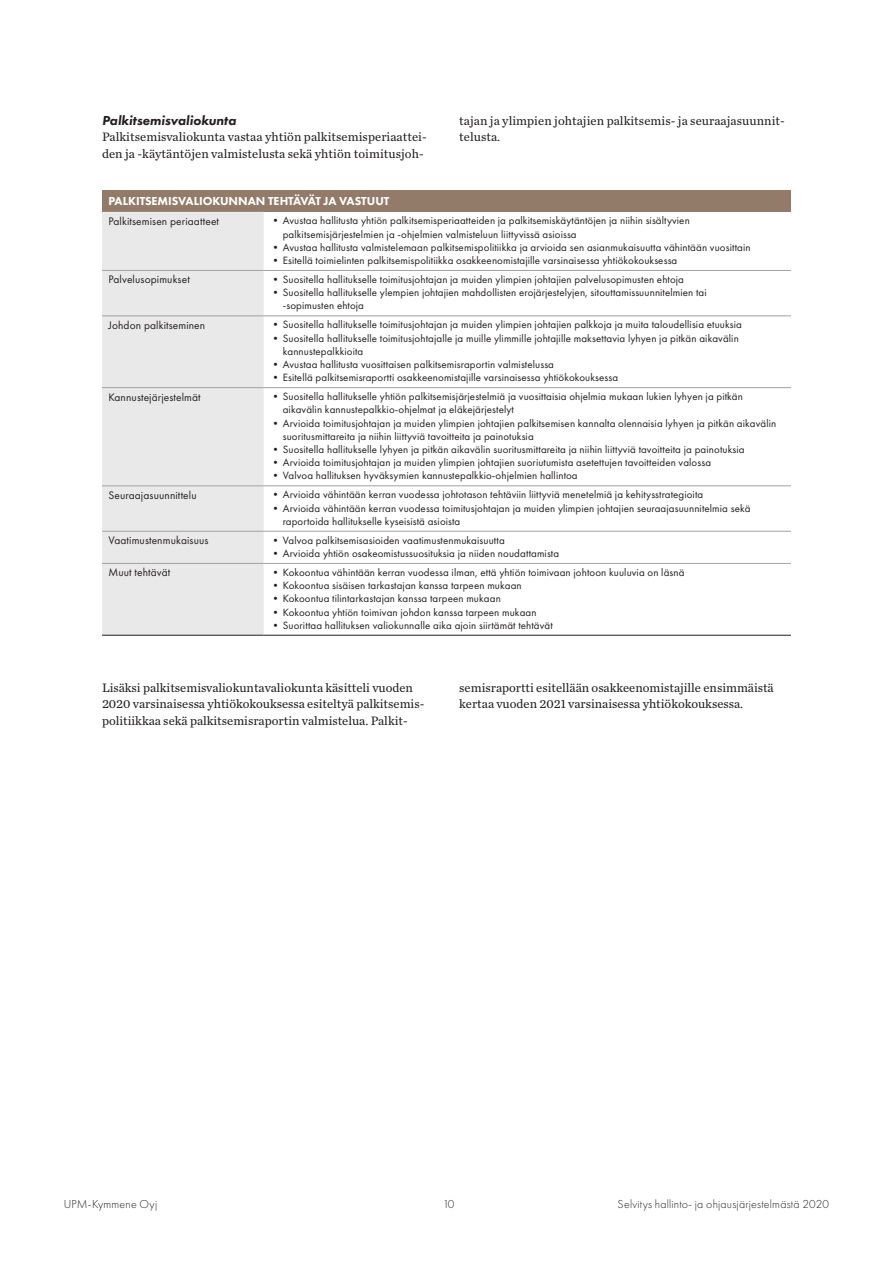
<style>
.page{position:relative;width:893px;height:1263px;background:#fff}
.page>*{position:absolute;margin:0;border:0;box-sizing:border-box;transform-origin:0 0}
.Väliotsikko_9_pt{font:italic 800 13.5px "Futura PT";color:#231f20}
.Leipäteksti_8_5_pt{font:12.75px/16.2px "Chronicle Text G2";color:#231f20}
.t1{font:300 12px "Futura PT";letter-spacing:.015em;color:#231f20}
.t2{font:800 12px "Futura PT";color:#fff}
.Table_body_left{font:11.4px "Futura PT";letter-spacing:.01em;color:#231f20}
.t3{font:10.95px/13.2px "Futura PT";letter-spacing:.01em;color:#231f20}
</style>
<div class="page">
<div style="left:102px;top:190px;width:689px;height:22px;background:#927b68"></div>
<div style="left:102px;top:212px;width:162px;height:423px;background:#eae9e9"></div>
<hr style="left:102px;top:270px;width:162px;height:1px;background:#a3a1a1">
<hr style="left:264px;top:270px;width:527px;height:1px;background:#a3a1a1">
<hr style="left:102px;top:316px;width:162px;height:1px;background:#a3a1a1">
<hr style="left:264px;top:316px;width:527px;height:1px;background:#a3a1a1">
<hr style="left:102px;top:387px;width:162px;height:1px;background:#a3a1a1">
<hr style="left:264px;top:387px;width:527px;height:1px;background:#a3a1a1">
<hr style="left:102px;top:486px;width:162px;height:1px;background:#a3a1a1">
<hr style="left:264px;top:486px;width:527px;height:1px;background:#a3a1a1">
<hr style="left:102px;top:531px;width:162px;height:1px;background:#a3a1a1">
<hr style="left:264px;top:531px;width:527px;height:1px;background:#a3a1a1">
<hr style="left:102px;top:563px;width:162px;height:1px;background:#a3a1a1">
<hr style="left:264px;top:563px;width:527px;height:1px;background:#a3a1a1">
<hr style="left:102px;top:635px;width:162px;height:1px;background:#231f20">
<hr style="left:264px;top:635px;width:527px;height:1px;background:#231f20">
<p class="Väliotsikko_9_pt" style="left:102px;top:112px;width:136px">Palkitsemisvaliokunta</p>
<p class="Leipäteksti_8_5_pt" style="left:102px;top:128px;width:326px">Palkitsemisvaliokunta vastaa yhtiön palkitsemisperiaattei&shy;den ja -käytäntöjen valmistelusta sekä yhtiön toimitusjoh-</p>
<p class="t2" style="left:108px;top:194px;width:282px">PALKITSEMISVALIOKUNNAN TEHTÄVÄT JA VASTUUT</p>
<p class="Table_body_left" style="left:108px;top:214px;width:112px">Palkitsemisen periaatteet</p>
<p class="t3" style="left:283px;top:214px;width:409px;text-indent:-13px">•Avustaa hallitusta yhtiön palkitsemisperiaatteiden ja palkitsemiskäytäntöjen ja niihin sisältyvien palkitsemisjärjestelmien ja -ohjelmien valmisteluun liittyvissä asioissa</p>
<p class="t3" style="left:270px;top:241px;width:482px">•Avustaa hallitusta valmistelemaan palkitsemispolitiikka ja arvioida sen asianmukaisuutta vähintään vuosittain</p>
<p class="t3" style="left:270px;top:254px;width:409px">•Esitellä toimielinten palkitsemispolitiikka osakkeenomistajille varsinaisessa yhtiökokouksessa</p>
<p class="Table_body_left" style="left:108px;top:273px;width:83px">Palvelusopimukset</p>
<p class="t3" style="left:270px;top:273px;width:415px">•Suositella hallitukselle toimitusjohtajan ja muiden ylimpien johtajien palvelusopimusten ehtoja</p>
<p class="t3" style="left:283px;top:286px;width:425px;text-indent:-13px">•Suositella hallitukselle ylempien johtajien mahdollisten erojärjestelyjen, sitouttamissuunnitelmien tai -sopimusten ehtoja</p>
<p class="Table_body_left" style="left:108px;top:318px;width:98px">Johdon palkitseminen</p>
<p class="t3" style="left:270px;top:318px;width:473px">•Suositella hallitukselle toimitusjohtajan ja muiden ylimpien johtajien palkkoja ja muita taloudellisia etuuksia</p>
<p class="t3" style="left:283px;top:331px;width:458px;text-indent:-13px">•Suositella hallitukselle toimitusjohtajalle ja muille ylimmille johtajille maksettavia lyhyen ja pitkän aikavälin kannustepalkkioita</p>
<p class="t3" style="left:270px;top:358px;width:286px">•Avustaa hallitusta vuosittaisen palkitsemisraportin valmistelussa</p>
<p class="t3" style="left:270px;top:371px;width:350px">•Esitellä palkitsemisraportti osakkeenomistajille varsinaisessa yhtiökokouksessa</p>
<p class="Table_body_left" style="left:108px;top:390px;width:94px">Kannustejärjestelmät</p>
<p class="t3" style="left:283px;top:390px;width:462px;text-indent:-13px">•Suositella hallitukselle yhtiön palkitsemisjärjestelmiä ja vuosittaisia ohjelmia mukaan lukien lyhyen ja pitkän aikavälin kannustepalkkio-ohjelmat ja eläkejärjestelyt</p>
<p class="t3" style="left:283px;top:416px;width:495px;text-indent:-13px">•Arvioida toimitusjohtajan ja muiden ylimpien johtajien palkitsemisen kannalta olennaisia lyhyen ja pitkän aikavälin suoritusmittareita ja niihin liittyviä tavoitteita ja painotuksia</p>
<p class="t3" style="left:270px;top:443px;width:476px">•Suositella hallitukselle lyhyen ja pitkän aikavälin suoritusmittareita ja niihin liittyviä tavoitteita ja painotuksia</p>
<p class="t3" style="left:270px;top:456px;width:443px">•Arvioida toimitusjohtajan ja muiden ylimpien johtajien suoriutumista asetettujen tavoitteiden valossa</p>
<p class="t3" style="left:270px;top:469px;width:309px">•Valvoa hallituksen hyväksymien kannustepalkkio-ohjelmien hallintoa</p>
<p class="Table_body_left" style="left:108px;top:488px;width:90px">Seuraajasuunnittelu</p>
<p class="t3" style="left:270px;top:488px;width:435px">•Arvioida vähintään kerran vuodessa johtotason tehtäviin liittyviä menetelmiä ja kehitysstrategioita</p>
<p class="t3" style="left:283px;top:501px;width:469px;text-indent:-13px">•Arvioida vähintään kerran vuodessa toimitusjohtajan ja muiden ylimpien johtajien seuraajasuunnitelmia sekä raportoida hallitukselle kyseisistä asioista</p>
<p class="Table_body_left" style="left:108px;top:534px;width:102px">Vaatimustenmukaisuus</p>
<p class="t3" style="left:270px;top:533px;width:236px">•Valvoa palkitsemisasioiden vaatimustenmukaisuutta</p>
<p class="t3" style="left:270px;top:547px;width:291px">•Arvioida yhtiön osakeomistussuosituksia ja niiden noudattamista</p>
<p class="Table_body_left" style="left:108px;top:566px;width:63px">Muut tehtävät</p>
<p class="t3" style="left:270px;top:566px;width:416px">•Kokoontua vähintään kerran vuodessa ilman, että yhtiön toimivaan johtoon kuuluvia on läsnä</p>
<p class="t3" style="left:270px;top:579px;width:253px">•Kokoontua sisäisen tarkastajan kanssa tarpeen mukaan</p>
<p class="t3" style="left:270px;top:592px;width:232px">•Kokoontua tilintarkastajan kanssa tarpeen mukaan</p>
<p class="t3" style="left:270px;top:605px;width:268px">•Kokoontua yhtiön toimivan johdon kanssa tarpeen mukaan</p>
<p class="t3" style="left:270px;top:618px;width:284px">•Suorittaa hallituksen valiokunnalle aika ajoin siirtämät tehtävät</p>
<p class="Leipäteksti_8_5_pt" style="left:459px;top:112px;width:327px">tajan ja ylimpien johtajien palkitsemis- ja seuraajasuunnit&shy;telusta.</p>
<p class="Leipäteksti_8_5_pt" style="left:102px;top:679px;width:324px">Lisäksi palkitsemisvaliokuntavaliokunta käsitteli vuoden<br>2020 varsinaisessa yhtiökokouksessa esiteltyä palkitsemis&shy;politiikkaa sekä palkitsemisraportin valmistelua. Palkit-</p>
<p class="Leipäteksti_8_5_pt" style="left:459px;top:679px;width:316px">semisraportti esitellään osakkeenomistajille ensimmäistä kertaa vuoden 2021 varsinaisessa yhtiökokouksessa.</p>
<p class="t1" style="left:64px;top:1197px;width:95px">UPM-Kymmene Oyj</p>
<p class="t1" style="left:443px;top:1197px;width:13px">10</p>
<p class="t1" style="left:618px;top:1197px;width:213px">Selvitys hallinto- ja ohjausjärjestelmästä 2020</p>
</div>
